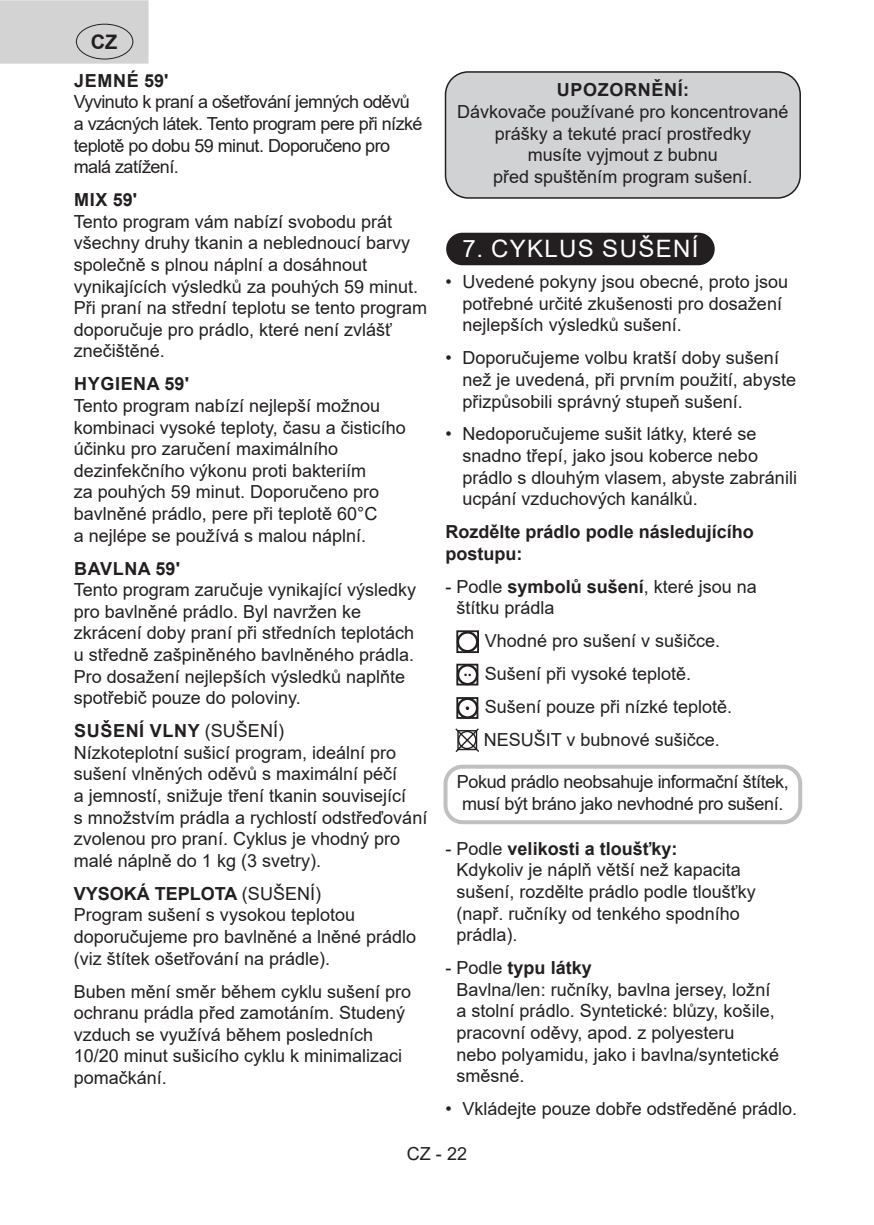
<style>
.page{position:relative;width:874px;height:1225px;background:#fff}
.page>*{position:absolute;margin:0;border:0;box-sizing:border-box;transform-origin:0 0}
.t1{font:24px "Arial";letter-spacing:.055em;color:#fff}
.t2{font:700 20px "Arial";color:#231f20}
.t3{font:18px/21.6px "Arial";color:#231f20}
.t4{font:18px/21.6px "Arial";letter-spacing:-.03em;color:#231f20}
.t5{font:18px/21.6px "Arial";letter-spacing:-.02em;color:#231f20}
.t6{font:700 18px/21.6px "Arial";color:#231f20}
.t7{font:700 18px "Arial";letter-spacing:.035em;color:#231f20}
.s1{font-weight:700}
</style>
<div class="page">
<div style="left:0;top:0;width:148px;height:64px;background:#d3d3d3;border:2px solid #d3d3d3"></div>
<div style="left:76px;top:24px;width:57px;height:36px;border:1px solid #231f20;border-radius:50%"></div>
<div style="left:445px;top:72px;width:354px;height:126px;background:#d1d2d4;border-radius:23px"></div>
<div style="left:444px;top:71px;width:356px;height:128px;border:2px solid #231f20;border-radius:23px"></div>
<div style="left:451px;top:238px;width:258px;height:22px;background:#231f20;border-radius:11px"></div>
<div style="left:446px;top:233px;width:268px;height:32px;border:10px solid #231f20;border-radius:11px"></div>
<div style="left:443px;top:764px;width:358px;height:60px;border:4px solid #c0c0c0;border-radius:17px"></div>
<img style="left:457px;top:630px;width:22px;height:24px">
<div style="left:456px;top:630px;width:22px;height:23px;border:2px solid #231f20"></div>
<div style="left:456px;top:631px;width:22px;height:21px;border:2px solid #231f20;border-radius:50%"></div>
<img style="left:456px;top:663px;width:23px;height:23px">
<div style="left:456px;top:663px;width:22px;height:22px;border:2px solid #231f20"></div>
<div style="left:456px;top:664px;width:22px;height:21px;border:2px solid #231f20;border-radius:50%"></div>
<svg style="left:464px;top:673px;width:6px;height:3px"></svg>
<img style="left:459px;top:697px;width:20px;height:22px">
<div style="left:456px;top:697px;width:22px;height:22px;border:2px solid #231f20"></div>
<div style="left:456px;top:697px;width:22px;height:21px;border:2px solid #231f20;border-radius:50%"></div>
<svg style="left:465px;top:706px;width:4px;height:4px"></svg>
<svg style="left:455px;top:729px;width:23px;height:23px"></svg>
<p class="t2" style="left:91px;top:28px;width:28px">CZ</p>
<p class="t6" style="left:74px;top:70px;width:96px">JEMNÉ 59'</p>
<p class="t4" style="left:74px;top:91px;width:350px">Vyvinuto k praní a ošetřování jemných oděvů a vzácných látek. Tento program pere při nízké teplotě po dobu 59 minut. Doporučeno pro malá zatížení.</p>
<p class="t6" style="left:74px;top:189px;width:64px">MIX 59'</p>
<p class="t3" style="left:74px;top:211px;width:355px">Tento program vám nabízí svobodu prát všechny druhy tkanin a neblednoucí barvy společně s plnou náplní a dosáhnout vynikajících výsledků za pouhých 59 minut.<br>Při praní na střední teplotu se tento program doporučuje pro prádlo, které není zvlášť znečištěné.</p>
<p class="t7" style="left:74px;top:371px;width:116px">HYGIENA 59'</p>
<p class="t3" style="left:74px;top:395px;width:333px">Tento program nabízí nejlepší možnou kombinaci vysoké teploty, času a čisticího účinku pro zaručení maximálního dezinfekčního výkonu proti bakteriím<br>za pouhých 59 minut. Doporučeno pro bavlněné prádlo, pere při teplotě 60°C<br>a nejlépe se používá s malou náplní.</p>
<p class="t7" style="left:74px;top:555px;width:107px">BAVLNA 59'</p>
<p class="t3" style="left:74px;top:579px;width:344px">Tento program zaručuje vynikající výsledky pro bavlněné prádlo. Byl navržen ke zkrácení doby praní při středních teplotách u středně zašpiněného bavlněného prádla.<br>Pro dosažení nejlepších výsledků naplňte spotřebič pouze do poloviny.</p>
<p class="t3" style="left:74px;top:720px;width:355px"><span class="s1">SUŠENÍ VLNY</span> (SUŠENÍ)<br>Nízkoteplotní sušicí program, ideální pro sušení vlněných oděvů s maximální péčí<br>a jemností, snižuje tření tkanin související<br>s množstvím prádla a rychlostí odstřeďování zvolenou pro praní. Cyklus je vhodný pro malé náplně do 1 kg (3 svetry).</p>
<p class="t3" style="left:74px;top:882px;width:344px"><span class="s1">VYSOKÁ TEPLOTA</span> (SUŠENÍ)<br>Program sušení s vysokou teplotou doporučujeme pro bavlněné a lněné prádlo (viz štítek ošetřování na prádle).</p>
<p class="t3" style="left:74px;top:980px;width:339px">Buben mění směr během cyklu sušení pro ochranu prádla před zamotáním. Studený vzduch se využívá během posledních 10/20 minut sušicího cyklu k minimalizaci pomačkání.</p>
<p class="t7" style="left:556px;top:77px;width:133px">UPOZORNĚNÍ:</p>
<p class="t3" style="left:457px;top:101px;width:333px;text-align:center">Dávkovače používané pro koncentrované prášky a tekuté prací prostředky<br>musíte vyjmout z bubnu<br>před spuštěním program sušení.</p>
<h1 class="t1" style="left:462px;top:232px;width:237px">7. CYKLUS SUŠENÍ</h1>
<p class="t3" style="left:462px;top:271px;width:327px;text-indent:-17px">• Uvedené pokyny jsou obecné, proto jsou potřebné určité zkušenosti pro dosažení nejlepších výsledků sušení.</p>
<p class="t3" style="left:462px;top:347px;width:335px;text-indent:-17px">• Doporučujeme volbu kratší doby sušení než je uvedená, při prvním použití, abyste přizpůsobili správný stupeň sušení.</p>
<p class="t3" style="left:462px;top:423px;width:336px;text-indent:-17px">• Nedoporučujeme sušit látky, které se snadno třepí, jako jsou koberce nebo prádlo s dlouhým vlasem, abyste zabránili ucpání vzduchových kanálků.</p>
<p class="t6" style="left:445px;top:521px;width:310px">Rozdělte prádlo podle následujícího postupu:</p>
<p class="t3" style="left:456px;top:575px;width:302px;text-indent:-11px">- Podle <span class="s1">symbolů sušení</span>, které jsou na štítku prádla</p>
<p class="t3" style="left:483px;top:624px;width:250px;line-height:33px">Vhodné pro sušení v sušičce.<br>Sušení při vysoké teplotě.<br>Sušení pouze při nízké teplotě.<br>NESUŠIT v bubnové sušičce.</p>
<p class="t5" style="left:456px;top:771px;width:333px">Pokud prádlo neobsahuje informační štítek, musí být bráno jako nevhodné pro sušení.</p>
<p class="t3" style="left:456px;top:837px;width:300px;text-indent:-11px">- Podle <span class="s1">velikosti a tloušťky:<br></span>Kdykoliv je náplň větší než kapacita sušení, rozdělte prádlo podle tloušťky (např. ručníky od tenkého spodního prádla).</p>
<p class="t3" style="left:456px;top:957px;width:324px;text-indent:-11px">- Podle <span class="s1">typu látky<br></span>Bavlna/len: ručníky, bavlna jersey, ložní a stolní prádlo. Syntetické: blůzy, košile, pracovní oděvy, apod. z polyesteru nebo polyamidu, jako i bavlna/syntetické směsné.</p>
<p class="t3" style="left:445px;top:1098px;width:353px">• Vkládejte pouze dobře odstředěné prádlo.</p>
<p class="t3" style="left:407px;top:1142px;width:62px">CZ - 22</p>
</div>
